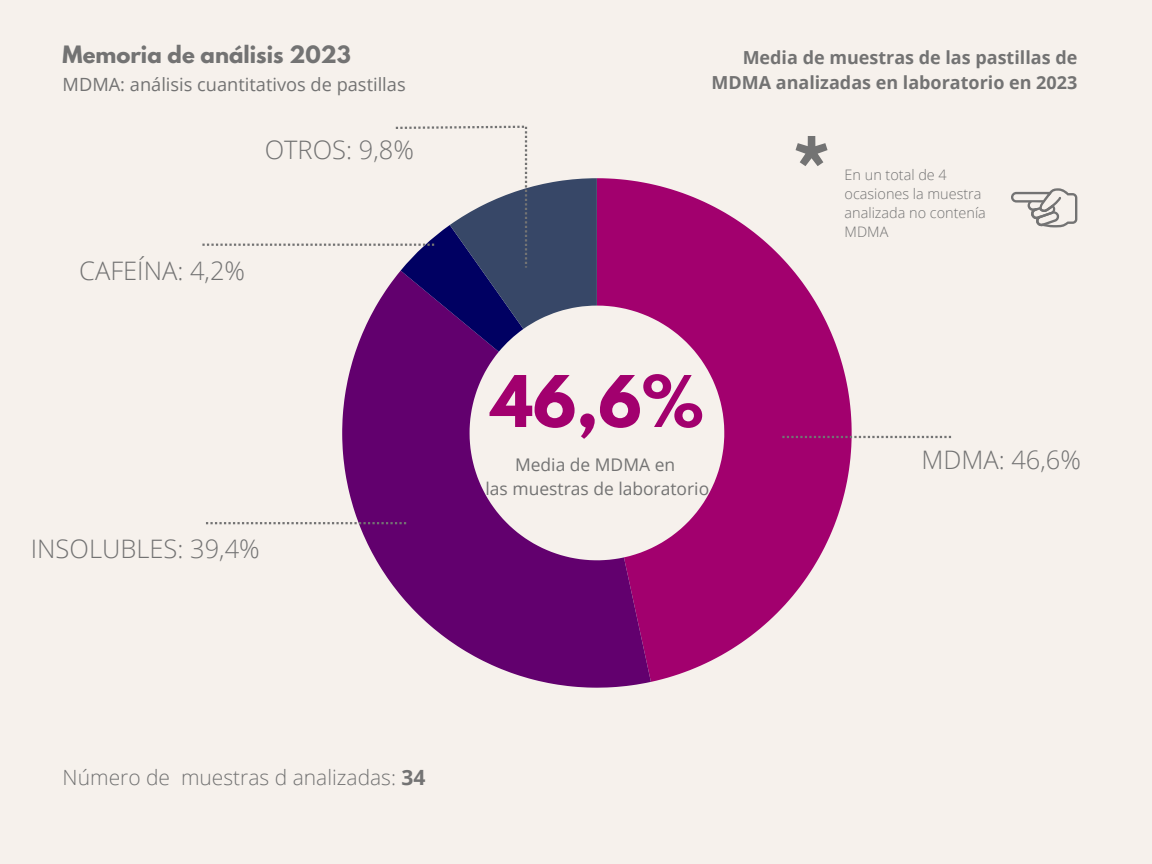
<style>
.page{position:relative;width:1152px;height:864px;background:#f6f1ec}
.page>*{position:absolute;margin:0;border:0;box-sizing:border-box;transform-origin:0 0}
.t1{font:700 87px "League Spartan";color:#737373}
.t2{font:700 63px "League Spartan";color:#a2006e}
.t3{font:300 25.5px "Open Sans";color:#737373}
.t4{font:700 21.15px "League Spartan";color:#737373}
.t5{font:300 21px "Open Sans";color:#737373}
.t6{font:18.15px "Open Sans";color:#737373}
.t7{font:700 18px/24.8px "Open Sans";color:#737373;text-align:right}
.t8{font:17.4px/23.7px "Open Sans";color:#737373;text-align:center}
.t9{font:300 14.4px/19.2px "Open Sans";color:#737373}
.s1{font-weight:700}
</style>
<div class="page">
<svg style="left:597px;top:178px;width:255px;height:504px;fill:#a2006e"></svg>
<svg style="left:342px;top:271px;width:309px;height:417px"></svg>
<svg style="left:206px;top:522px;width:200px;height:2px"></svg>
<svg style="left:782px;top:436px;width:169px;height:2px"></svg>
<svg style="left:202px;top:126px;width:395px;height:226px"></svg>
<svg style="left:1011px;top:188px;width:66px;height:39px"></svg>
<p class="t4" style="left:63px;top:44px;width:290px">Memoria de análisis 2023</p>
<p class="t6" style="left:63px;top:71px;width:345px">MDMA: análisis cuantitativos de pastillas</p>
<h2 class="t3" style="left:265px;top:132px;width:151px">OTROS: 9,8%</h2>
<h2 class="t3" style="left:79px;top:252px;width:167px">CAFEÍNA: 4,2%</h2>
<p class="t3" style="left:31px;top:531px;width:230px">INSOLUBLES: 39,4%</p>
<h5 class="t7" style="left:712px;top:45px;width:367px">Media de muestras de las pastillas de<br>MDMA analizadas en laboratorio en 2023</h5>
<h5 class="t2" style="left:491px;top:370px;width:214px">46,6%</h5>
<h4 class="t8" style="left:486px;top:453px;width:225px">Media de MDMA en<br>las muestras de laboratorio</h4>
<h2 class="t1" style="left:790px;top:133px;width:44px">*</h2>
<h1 class="t9" style="left:845px;top:164px;width:143px">En un total de 4 ocasiones la muestra analizada no contenía<br>MDMA</h1>
<p class="t3" style="left:921px;top:441px;width:161px">MDMA: 46,6%</p>
<h2 class="t5" style="left:63px;top:762px;width:364px">Número de muestras d analizadas: <span class="s1">34</span></h2>
</div>
